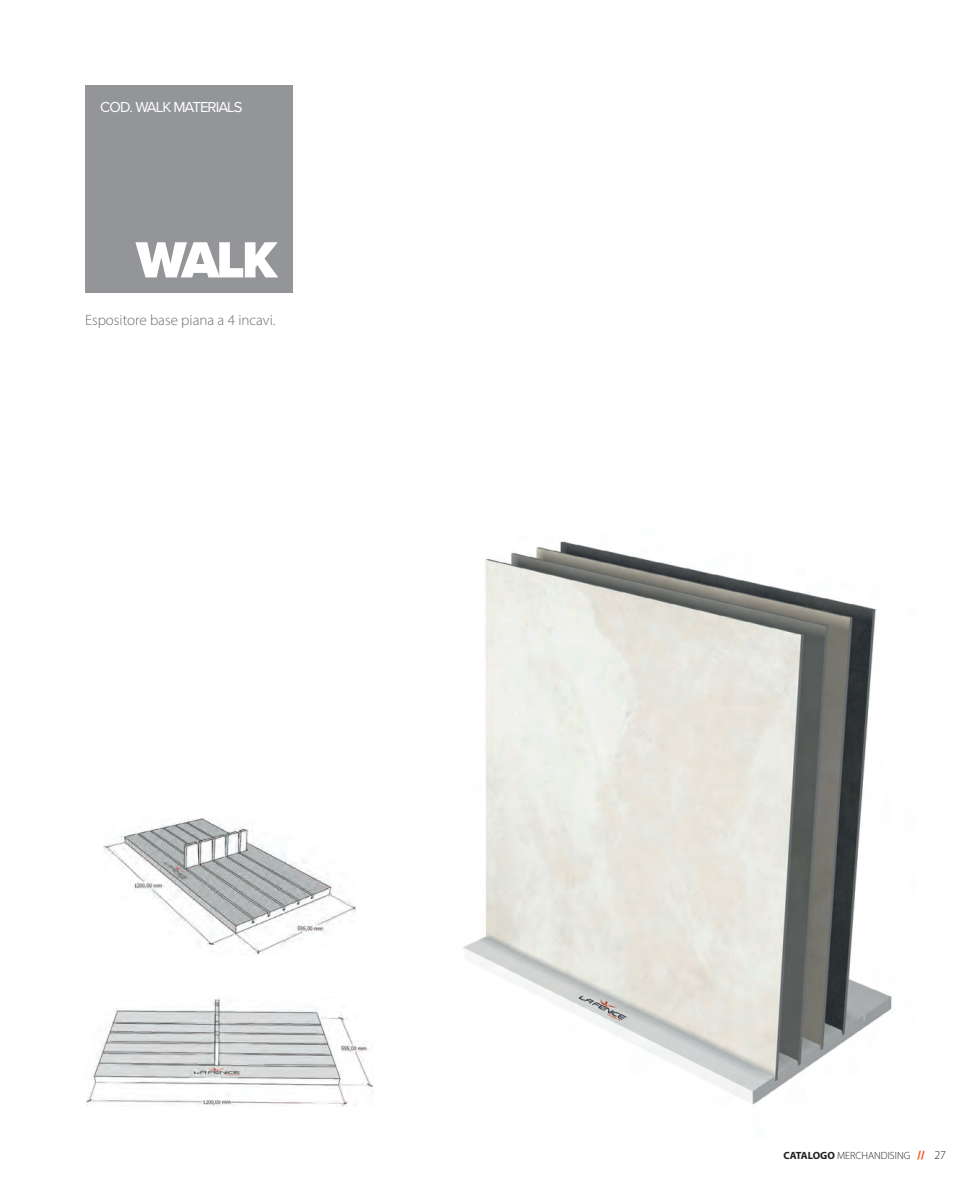
<style>
.page{position:relative;width:978px;height:1191px;background:#fff}
.page>*{position:absolute;margin:0;border:0;box-sizing:border-box;transform-origin:0 0}
.t1{font:900 52.65px "Proxima Nova";color:#fff}
.t2{font:300 15px "Myriad Pro";color:#6c6d70}
.t3{font:15px "Proxima Nova";letter-spacing:-.065em;color:#fff}
.t4{font:300 10.5px "Myriad Pro";color:#231f20}
.s1{font-weight:700}
.s2{font-weight:900;font-size:12px;color:#f15921}
.s3{font-size:12px}
</style>
<div class="page">
<div style="left:85px;top:85px;width:207px;height:207px;background:#939598"></div>
<img style="left:463px;top:541px;width:429px;height:564px">
<img style="left:103px;top:818px;width:252px;height:136px">
<img style="left:86px;top:998px;width:287px;height:108px">
<p class="t3" style="left:100px;top:96px;width:144px">COD. WALK MATERIALS</p>
<h1 class="t1" style="left:136px;top:221px;width:143px">WALK</h1>
<p class="t2" style="left:85px;top:311px;width:192px">Espositore base piana a 4 incavi.</p>
<p class="t4" style="left:783px;top:1149px;width:164px"><span class="s1">CATALOGO</span> MERCHANDISING <span class="s2">//</span> <span class="s3">27</span></p>
</div>
